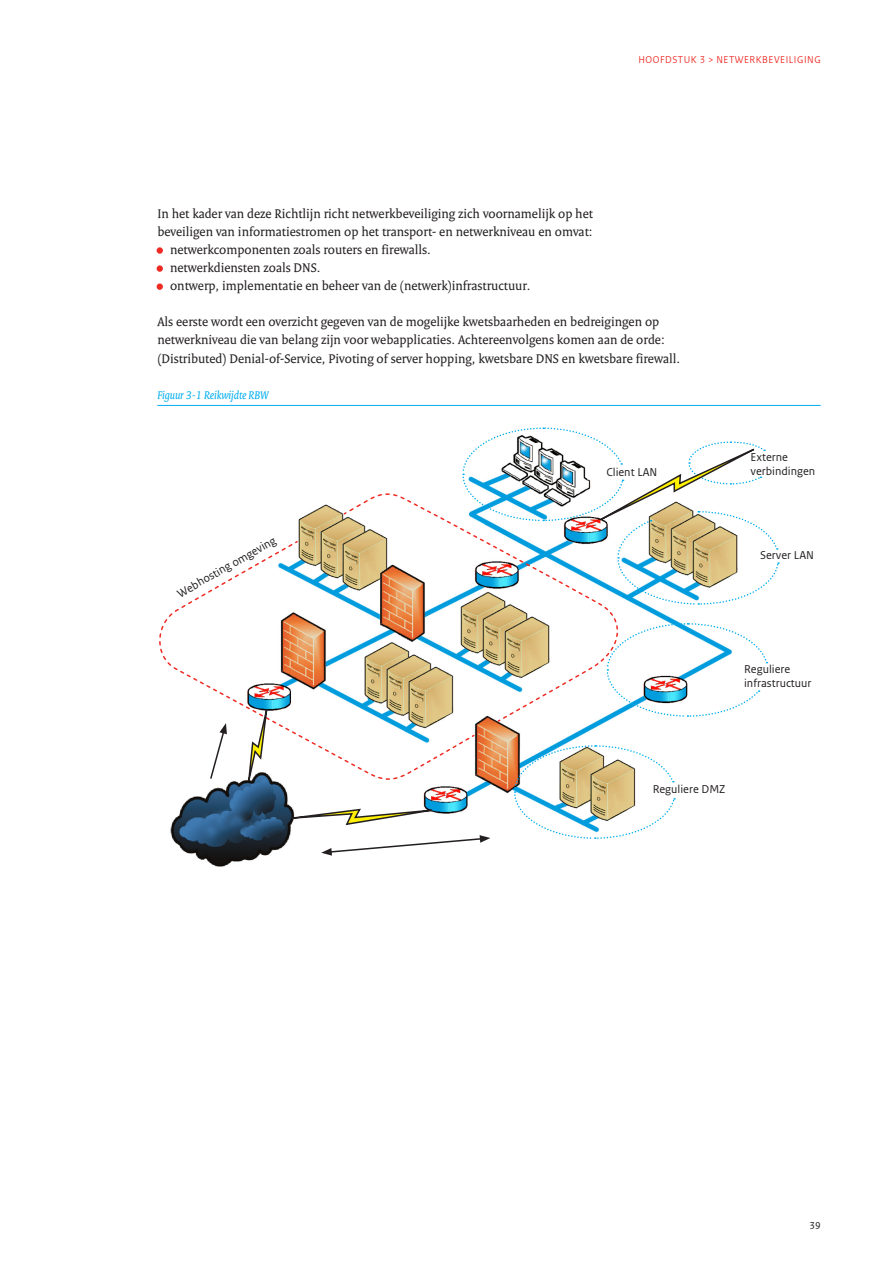
<style>
.page{position:relative;width:893px;height:1263px;background:#fff}
.page>*{position:absolute;margin:0;border:0;box-sizing:border-box;transform-origin:0 0}
._04_brood_inspringen{font:13.5px/18px "Rijksoverheid Serif";color:#231f20}
._04_broodtekt_zonder{font:13.5px/18px "Rijksoverheid Serif";color:#231f20}
._05_opsomming{font:13.5px "Rijksoverheid Serif";color:#231f20}
.t1{font:12px/13.5px "Rijksoverheid Sans Text";color:#231f20}
._09_fotobijschrift{font:italic 12px "Rijksoverheid Serif";color:#00aeef}
.t2{font:10.5px "Rijksoverheid Sans Heading";letter-spacing:.05em;color:#ee2a23}
.t3{font:10.5px "Rijksoverheid Sans Text";color:#231f20}
.s1{color:#ee2a23}
</style>
<div class="page">
<hr style="left:157px;top:405px;width:664px;height:1px;background:#00aeef">
<div style="left:157px;top:247px;width:6px;height:7px;border:3px solid #ee2a23;border-radius:50%"></div>
<div style="left:157px;top:265px;width:6px;height:7px;border:3px solid #ee2a23;border-radius:50%"></div>
<div style="left:157px;top:283px;width:6px;height:7px;border:3px solid #ee2a23;border-radius:50%"></div>
<svg style="left:159px;top:427px;width:621px;height:429px"></svg>
<p class="t2" style="left:638px;top:54px;width:8px">HOOF</p>
<p class="t2" style="left:665px;top:54px;width:15px">DSTUK</p>
<p class="t2" style="left:700px;top:54px;width:24px">3 &gt; NETWERK</p>
<p class="t2" style="left:762px;top:54px;width:38px">BEVEI LIGING</p>
<p class="_04_broodtekt_zonder" style="left:157px;top:204px;width:437px">In het kader van deze Richtlijn richt netwerkbeveiliging zich voornamelijk op het beveiligen van informatiestromen op het transport- en netwerkniveau en omvat:</p>
<p class="_05_opsomming" style="left:157px;top:242px;width:275px"><span class="s1">•</span> netwerkcomponenten zoals routers en firewalls.</p>
<p class="_05_opsomming" style="left:157px;top:260px;width:165px"><span class="s1">•</span> netwerkdiensten zoals DNS.</p>
<p class="_05_opsomming" style="left:157px;top:278px;width:375px"><span class="s1">•</span> ontwerp, implementatie en beheer van de (netwerk)infrastructuur.</p>
<p class="_04_brood_inspringen" style="left:157px;top:313px;width:524px">Als eerste wordt een overzicht gegeven van de mogelijke kwetsbaarheden en bedreigingen op netwerkniveau die van belang zijn voor webapplicaties. Achtereenvolgens komen aan de orde: (Distributed) Denial-of-Service, Pivoting of server hopping, kwetsbare DNS en kwetsbare firewall.</p>
<p class="_09_fotobijschrift" style="left:157px;top:387px;width:113px">Figuur 3‑1 Reikwijdte RBW</p>
<p class="t1" style="left:175px;top:588px;width:113px;rotate:-29deg">Webhosting omgeving</p>
<p class="t1" style="left:606px;top:465px;width:52px">Client LAN</p>
<p class="t1" style="left:750px;top:451px;width:66px">Externe verbindingen</p>
<p class="t1" style="left:760px;top:549px;width:55px">Server LAN</p>
<p class="t1" style="left:744px;top:663px;width:69px">Reguliere infrastructuur</p>
<p class="t1" style="left:653px;top:782px;width:74px">Reguliere DMZ</p>
<p class="t3" style="left:809px;top:1219px;width:13px">39</p>
</div>
